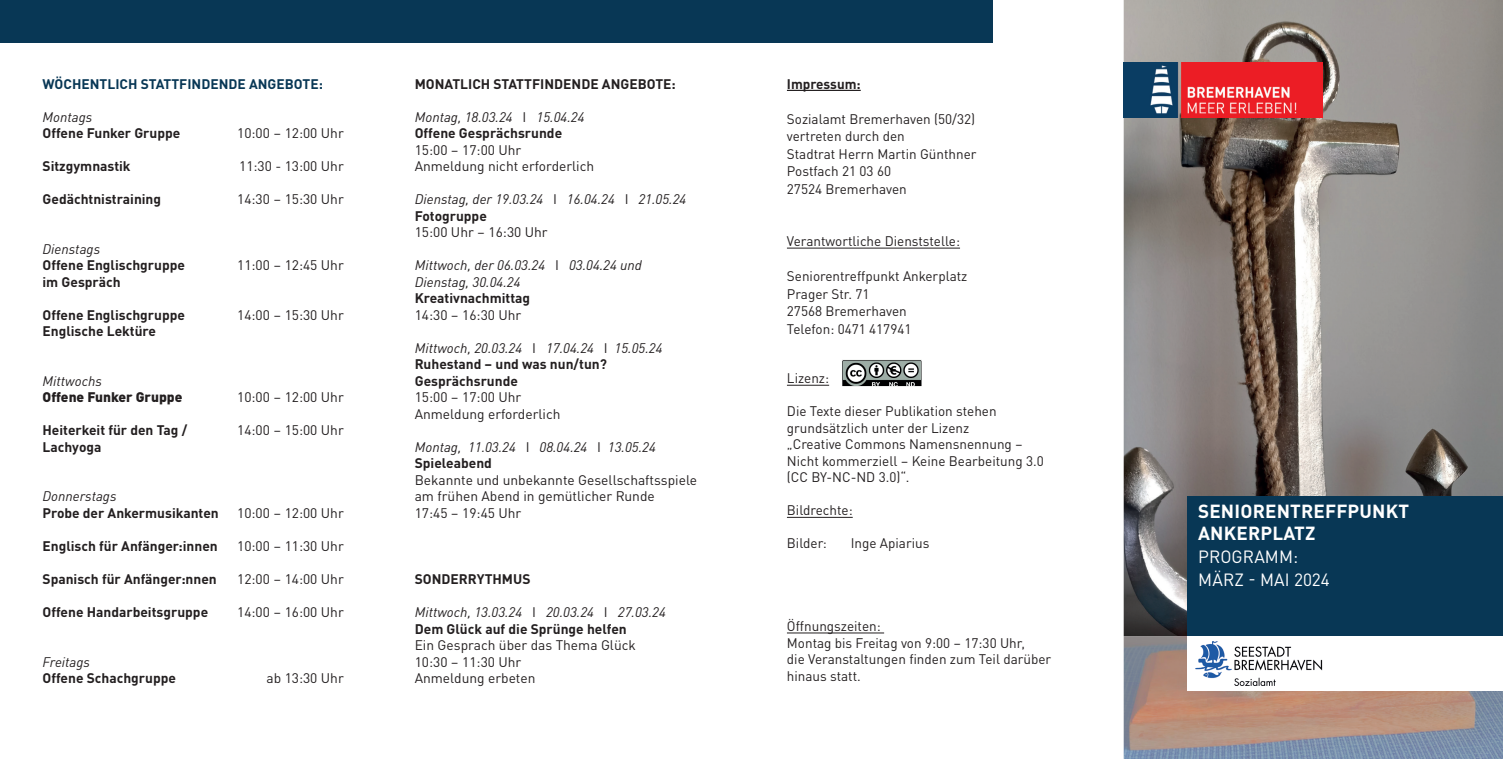
<style>
.page{position:relative;width:1503px;height:759px;background:#fff}
.page>*{position:absolute;margin:0;border:0;box-sizing:border-box;transform-origin:0 0}
.t1{font:700 18.75px/22.5px "DIN Pro";letter-spacing:.01em;color:#fff}
.t2{font:17.5px/22.5px "DIN Pro";letter-spacing:.01em;color:#fff}
.t3{font:13.75px/16.5px "DIN Pro";color:#231f20}
.t4{font:700 13.75px/16.5px "DIN Pro";color:#231f20}
.t5{font:italic 13.75px/16.5px "DIN Pro";color:#231f20}
.t6{font:700 13.75px "DIN Pro";color:#083755}
.t7{font:900 13.75px "DIN Pro";color:#231f20}
.s1{font-style:normal}
.s2{font-weight:700;font-style:normal}
.s3{font-weight:400;font-style:italic}
.s4{font-weight:400}
</style>
<div class="page">
<div style="left:0;top:0;width:992px;height:43px;background:#083755"></div>
<hr style="left:787px;top:90px;width:73px;height:1px;background:#231f20">
<hr style="left:787px;top:248px;width:173px;height:1px;background:#231f20">
<hr style="left:787px;top:385px;width:42px;height:1px;background:#231f20">
<hr style="left:787px;top:517px;width:65px;height:1px;background:#231f20">
<hr style="left:787px;top:632px;width:97px;height:1px;background:#231f20">
<img style="left:842px;top:360px;width:79px;height:26px">
<img style="left:1123px;top:0;width:379px;height:635px">
<img style="left:1123px;top:635px;width:84px;height:123px">
<img style="left:1207px;top:691px;width:295px;height:67px">
<img style="left:1123px;top:62px;width:199px;height:56px">
<div style="left:1187px;top:635px;width:315px;height:55px;background:#fff"></div>
<div style="left:1187px;top:496px;width:315px;height:139px;background:#083755"></div>
<img style="left:1195px;top:641px;width:128px;height:44px">
<p class="t6" style="left:43px;top:73px;width:282px">WÖCHENTLICH STATTFINDENDE ANGEBOTE:</p>
<p class="t5" style="left:43px;top:107px;width:51px">Montags</p>
<p class="t4" style="left:43px;top:124px;width:139px">Offene Funker Gruppe</p>
<p class="t3" style="left:237px;top:124px;width:108px">10:00 – 12:00 Uhr</p>
<p class="t4" style="left:43px;top:157px;width:90px">Sitzgymnastik</p>
<p class="t3" style="left:239px;top:157px;width:106px">11:30 - 13:00 Uhr</p>
<p class="t4" style="left:43px;top:190px;width:120px">Gedächtnistraining</p>
<p class="t3" style="left:237px;top:190px;width:108px">14:30 – 15:30 Uhr</p>
<p class="t5" style="left:43px;top:239px;width:59px">Dienstags</p>
<p class="t4" style="left:43px;top:256px;width:144px">Offene Englischgruppe</p>
<p class="t3" style="left:237px;top:256px;width:108px">11:00 – 12:45 Uhr</p>
<p class="t4" style="left:43px;top:272px;width:80px">im Gespräch</p>
<p class="t4" style="left:43px;top:305px;width:144px">Offene Englischgruppe</p>
<p class="t3" style="left:237px;top:305px;width:108px">14:00 – 15:30 Uhr</p>
<p class="t4" style="left:43px;top:322px;width:115px">Englische Lektüre</p>
<p class="t5" style="left:43px;top:371px;width:61px">Mittwochs</p>
<p class="t7" style="left:43px;top:386px;width:141px">Offene Funker Gruppe</p>
<p class="t3" style="left:237px;top:388px;width:108px">10:00 – 12:00 Uhr</p>
<p class="t4" style="left:43px;top:421px;width:146px">Heiterkeit für den Tag /</p>
<p class="t3" style="left:237px;top:421px;width:108px">14:00 – 15:00 Uhr</p>
<p class="t4" style="left:43px;top:437px;width:60px">Lachyoga</p>
<p class="t5" style="left:43px;top:487px;width:75px">Donnerstags</p>
<p class="t4" style="left:43px;top:503px;width:178px">Probe der Ankermusikanten</p>
<p class="t3" style="left:237px;top:503px;width:108px">10:00 – 12:00 Uhr</p>
<p class="t4" style="left:43px;top:536px;width:177px">Englisch für Anfänger:innen</p>
<p class="t3" style="left:237px;top:536px;width:108px">10:00 – 11:30 Uhr</p>
<p class="t4" style="left:43px;top:569px;width:176px">Spanisch für Anfänger:nnen</p>
<p class="t3" style="left:237px;top:569px;width:108px">12:00 – 14:00 Uhr</p>
<p class="t4" style="left:43px;top:602px;width:167px">Offene Handarbeitsgruppe</p>
<p class="t3" style="left:237px;top:602px;width:108px">14:00 – 16:00 Uhr</p>
<p class="t5" style="left:43px;top:652px;width:49px">Freitags</p>
<p class="t4" style="left:43px;top:668px;width:135px">Offene Schachgruppe</p>
<p class="t3" style="left:266px;top:668px;width:79px">ab 13:30 Uhr</p>
<p class="t4" style="left:415px;top:74px;width:262px">MONATLICH STATTFINDENDE ANGEBOTE:</p>
<p class="t5" style="left:415px;top:107px;width:171px">Montag, 18.03.24 <span class="s1">I</span> 15.04.24<br><span class="s2">Offene Gesprächsrunde</span></p>
<p class="t3" style="left:415px;top:140px;width:181px">15:00 – 17:00 Uhr<br>Anmeldung nicht erforderlich</p>
<p class="t5" style="left:415px;top:190px;width:273px">Dienstag, der 19.03.24 <span class="s1">I</span> 16.04.24 <span class="s1">I</span> 21.05.24<br><span class="s2">Fotogruppe</span></p>
<p class="t3" style="left:415px;top:223px;width:134px">15:00 Uhr – 16:30 Uhr</p>
<p class="t5" style="left:415px;top:256px;width:229px">Mittwoch, der 06.03.24 <span class="s1">I</span> 03.04.24 und<br>Dienstag, 30.04.24</p>
<p class="t4" style="left:415px;top:289px;width:117px">Kreativnachmittag</p>
<p class="t3" style="left:415px;top:305px;width:108px">14:30 – 16:30 Uhr</p>
<p class="t4" style="left:415px;top:338px;width:249px"><span class="s3">Mittwoch, 20.03.24</span> <span class="s4">I</span> <span class="s3">17.04.24</span> <span class="s4">I</span> <span class="s3">15.05.24<br></span>Ruhestand – und was nun/tun?<br>Gesprächsrunde</p>
<p class="t3" style="left:415px;top:388px;width:147px">15:00 – 17:00 Uhr<br>Anmeldung erforderlich</p>
<p class="t5" style="left:415px;top:437px;width:243px">Montag, 11.03.24 <span class="s1">I</span> 08.04.24 <span class="s1">I</span> 13.05.24<br><span class="s2">Spieleabend</span></p>
<p class="t3" style="left:415px;top:470px;width:284px">Bekannte und unbekannte Gesellschaftsspiele am frühen Abend in gemütlicher Runde<br>17:45 – 19:45 Uhr</p>
<p class="t4" style="left:415px;top:569px;width:117px">SONDERRYTHMUS</p>
<p class="t5" style="left:415px;top:602px;width:253px">Mittwoch, 13.03.24 <span class="s1">I</span> 20.03.24 <span class="s1">I</span> 27.03.24<br><span class="s2">Dem Glück auf die Sprünge helfen</span></p>
<p class="t3" style="left:415px;top:635px;width:223px">Ein Gesprach über das Thema Glück<br>10:30 – 11:30 Uhr<br>Anmeldung erbeten</p>
<p class="t4" style="left:787px;top:74px;width:75px">Impressum:</p>
<p class="t3" style="left:787px;top:109px;width:191px;line-height:17.5px">Sozialamt Bremerhaven (50/32) vertreten durch den<br>Stadtrat Herrn Martin Günthner<br>Postfach 21 03 60<br>27524 Bremerhaven</p>
<p class="t3" style="left:787px;top:232px;width:175px">Verantwortliche Dienststelle:</p>
<p class="t3" style="left:787px;top:266px;width:182px;line-height:17.5px">Seniorentreffpunkt Ankerplatz<br>Prager Str. 71<br>27568 Bremerhaven<br>Telefon: 0471 417941</p>
<p class="t3" style="left:787px;top:369px;width:44px">Lizenz:</p>
<p class="t3" style="left:787px;top:402px;width:258px">Die Texte dieser Publikation stehen grundsätzlich unter der Lizenz<br>„Creative Commons Namensnennung – Nicht kommerziell – Keine Bearbeitung 3.0 (CC BY-NC-ND 3.0)“.</p>
<p class="t3" style="left:787px;top:501px;width:67px">Bildrechte:</p>
<p class="t3" style="left:787px;top:534px;width:41px">Bilder:</p>
<p class="t3" style="left:850px;top:534px;width:80px">Inge Apiarius</p>
<p class="t3" style="left:787px;top:616px;width:266px">Öffnungszeiten:<br>Montag bis Freitag von 9:00 – 17:30 Uhr,<br>die Veranstaltungen finden zum Teil darüber hinaus statt.</p>
<h1 class="t1" style="left:1198px;top:498px;width:213px">SENIORENTREFFPUNKT<br>ANKERPLATZ</h1>
<p class="t2" style="left:1198px;top:544px;width:133px">PROGRAMM:<br>MÄRZ - MAI 2024</p>
</div>
